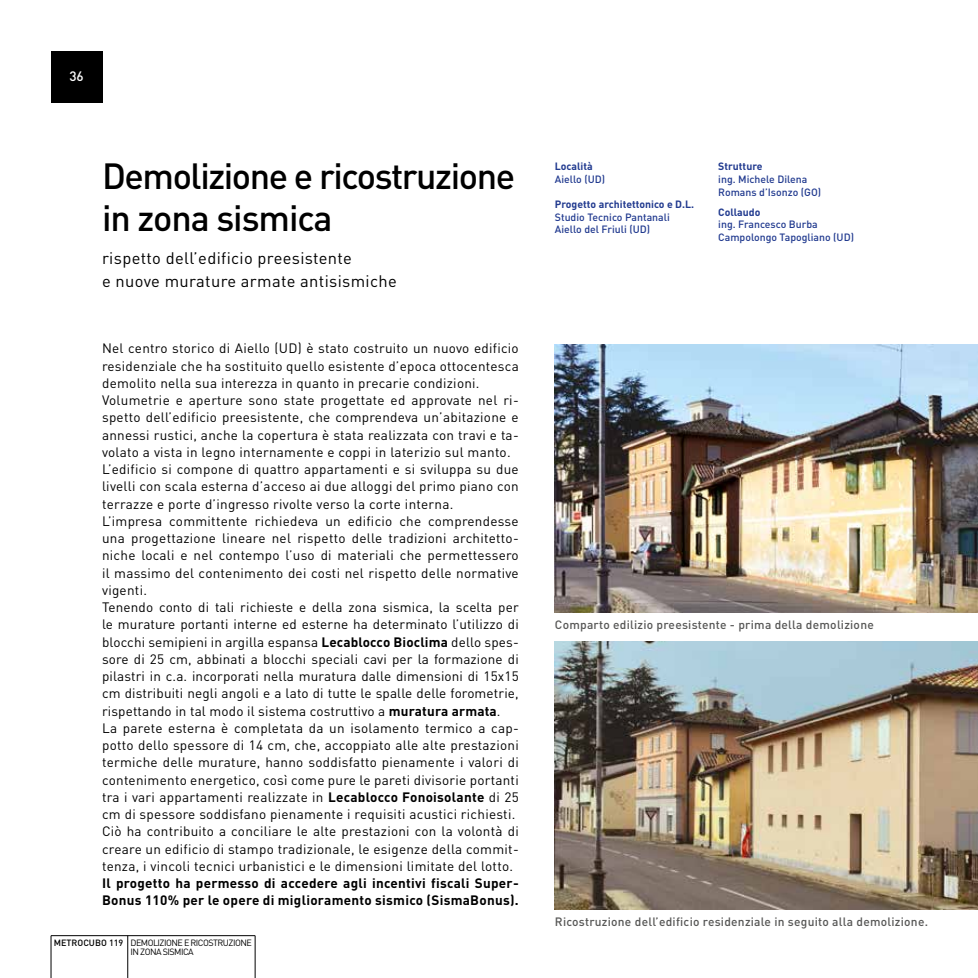
<style>
.page{position:relative;width:978px;height:978px;background:#fff}
.page>*{position:absolute;margin:0;border:0;box-sizing:border-box;transform-origin:0 0}
.t1{font:500 36px/42px "DIN";letter-spacing:-.04em;color:#000}
.t2{font:16.5px/22.5px "DIN";letter-spacing:.02em;color:#000}
.t3{font:13.5px/17.2px "DIN";letter-spacing:.02em;color:#000}
.t4{font:700 13.5px/17.2px "DIN";letter-spacing:.02em;color:#000}
.t5{font:500 13.5px "DIN";color:#fff}
.t6{font:500 12px "DIN";letter-spacing:.02em;color:#575756}
.t7{font:500 10.5px/12.6px "DIN";color:#213a8f}
.t8{font:700 10.5px "DIN";color:#213a8f}
.t9{font:9px/9px "DIN";letter-spacing:-.06em;color:#000}
.s1{font-weight:700}
.s2{font-weight:500}
</style>
<div class="page">
<div style="left:51px;top:51px;width:51px;height:51px;background:#000"></div>
<img style="left:555px;top:345px;width:423px;height:267px">
<img style="left:555px;top:642px;width:423px;height:267px">
<hr style="left:51px;top:936px;width:1px;height:42px;background:#000">
<hr style="left:127px;top:936px;width:1px;height:42px;background:#000">
<hr style="left:255px;top:936px;width:1px;height:42px;background:#000">
<hr style="left:51px;top:935px;width:204px;height:1px;background:#000">
<p class="t5" style="left:69px;top:67px;width:16px">36</p>
<h1 class="t1" style="left:102px;top:154px;width:415px">Demolizione e ricostruzione in zona sismica</h1>
<p class="t2" style="left:102px;top:247px;width:296px">rispetto dell’edificio preesistente<br>e nuove murature armate antisismiche</p>
<p class="t3" style="left:102px;top:340px;width:418px">Nel centro storico di Aiello (UD) è stato costruito un nuovo edificio residenziale che ha sostituito quello esistente d’epoca ottocentesca demolito nella sua interezza in quanto in precarie condizioni.<br>Volumetrie e aperture sono state progettate ed approvate nel ri&shy;spetto dell’edificio preesistente, che comprendeva un’abitazione e annessi rustici, anche la copertura è stata realizzata con travi e ta&shy;volato a vista in legno internamente e coppi in laterizio sul manto.<br>L’edificio si compone di quattro appartamenti e si sviluppa su due livelli con scala esterna d’acceso ai due alloggi del primo piano con terrazze e porte d’ingresso rivolte verso la corte interna.<br>L’impresa committente richiedeva un edificio che comprendesse una progettazione lineare nel rispetto delle tradizioni architetto&shy;niche locali e nel contempo l’uso di materiali che permettessero il massimo del contenimento dei costi nel rispetto delle normative vigenti.<br>Tenendo conto di tali richieste e della zona sismica, la scelta per le murature portanti interne ed esterne ha determinato l’utilizzo di blocchi semipieni in argilla espansa <span class="s1">Lecablocco Bioclima</span> dello spes&shy;sore di 25 cm, abbinati a blocchi speciali cavi per la formazione di pilastri in c.a. incorporati nella muratura dalle dimensioni di 15x15 cm distribuiti negli angoli e a lato di tutte le spalle delle forometrie, rispettando in tal modo il sistema costruttivo a <span class="s1">muratura armata</span>.<br>La parete esterna è completata da un isolamento termico a cap&shy;potto dello spessore di 14 cm, che, accoppiato alle alte prestazioni termiche delle murature, hanno soddisfatto pienamente i valori di contenimento energetico, così come pure le pareti divisorie portanti tra i vari appartamenti realizzate in <span class="s1">Lecablocco Fonoisolante</span> di 25 cm di spessore soddisfano pienamente i requisiti acustici richiesti.<br>Ciò ha contribuito a conciliare le alte prestazioni con la volontà di creare un edificio di stampo tradizionale, le esigenze della commit&shy;tenza, i vincoli tecnici urbanistici e le dimensioni limitate del lotto.</p>
<p class="t4" style="left:102px;top:874px;width:418px">Il progetto ha permesso di accedere agli incentivi fiscali Super-<br>Bonus 110% per le opere di miglioramento sismico (SismaBonus).</p>
<p class="t9" style="left:131px;top:938px;width:123px;text-indent:-77px"><span class="s2">METROCUBO 119</span> DEMOLIZIONE E RICOSTRUZIONE<br>IN ZONA SISMICA</p>
<p class="t8" style="left:555px;top:160px;width:39px">Località</p>
<p class="t7" style="left:555px;top:172px;width:52px">Aiello (UD)</p>
<p class="t8" style="left:555px;top:197px;width:141px">Progetto architettonico e D.L.</p>
<p class="t7" style="left:555px;top:210px;width:116px">Studio Tecnico Pantanali<br>Aiello del Friuli (UD)</p>
<p class="t8" style="left:718px;top:160px;width:46px">Strutture</p>
<p class="t7" style="left:718px;top:172px;width:104px">ing. Michele Dilena<br>Romans d’Isonzo (GO)</p>
<p class="t8" style="left:718px;top:205px;width:44px">Collaudo</p>
<p class="t7" style="left:718px;top:218px;width:137px">ing. Francesco Burba<br>Campolongo Tapogliano (UD)</p>
<p class="t6" style="left:555px;top:617px;width:320px">Comparto edilizio preesistente - prima della demolizione</p>
<p class="t6" style="left:555px;top:914px;width:375px">Ricostruzione dell’edificio residenziale in seguito alla demolizione.</p>
</div>
